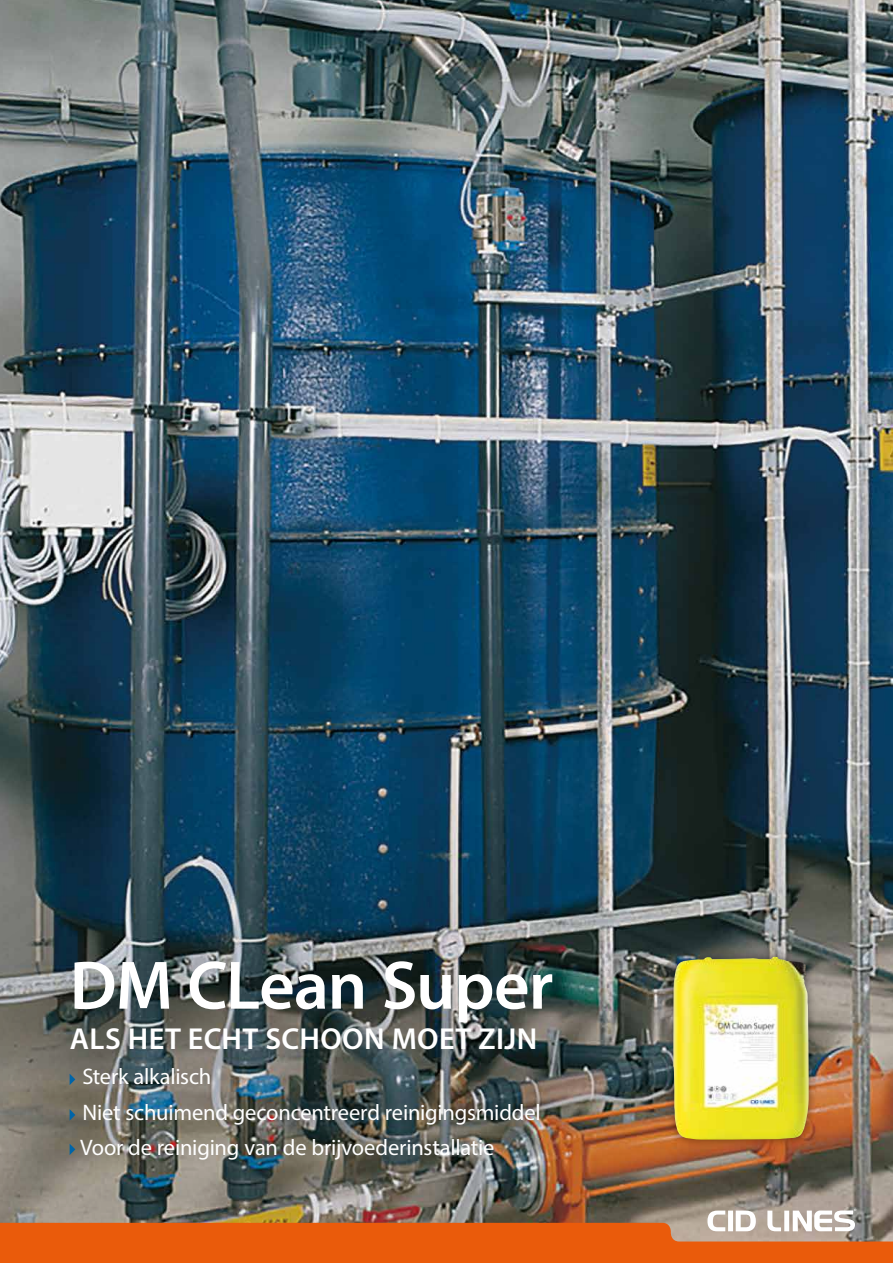
<style>
.page{position:relative;width:893px;height:1263px;background:#fff}
.page>*{position:absolute;margin:0;border:0;box-sizing:border-box;transform-origin:0 0}
.t1{font:600 69.15px "Myriad Pro";letter-spacing:-.015em;color:#fff}
.t2{font:600 30.45px "Myriad Pro";letter-spacing:.015em;color:#fff}
.t3{font:22.5px/35.5px "Myriad Pro";letter-spacing:-.01em;color:#fff}
</style>
<div class="page">
<img style="left:0;top:0;width:893px;height:1209px">
<img style="left:0;top:774px;width:727px;height:435px">
<svg style="left:0;top:1209px;width:893px;height:54px"></svg>
<div style="left:664px;top:948px;width:154px;height:201px;background:#000;opacity:.5"></div>
<img style="left:673px;top:956px;width:136px;height:183px">
<svg style="left:70px;top:1074px;width:5px;height:11px"></svg>
<svg style="left:70px;top:1109px;width:5px;height:12px"></svg>
<svg style="left:70px;top:1144px;width:5px;height:11px"></svg>
<h1 class="t1" style="left:70px;top:941px;width:485px">DM CLean Super</h1>
<h2 class="t2" style="left:70px;top:1019px;width:469px">ALS HET ECHT SCHOON MOET ZIJN</h2>
<p class="t3" style="left:80px;top:1058px;width:462px">Sterk alkalisch<br>Niet schuimend geconcentreerd reinigingsmiddel<br>Voor de reiniging van de brijvoederinstallatie</p>
</div>
